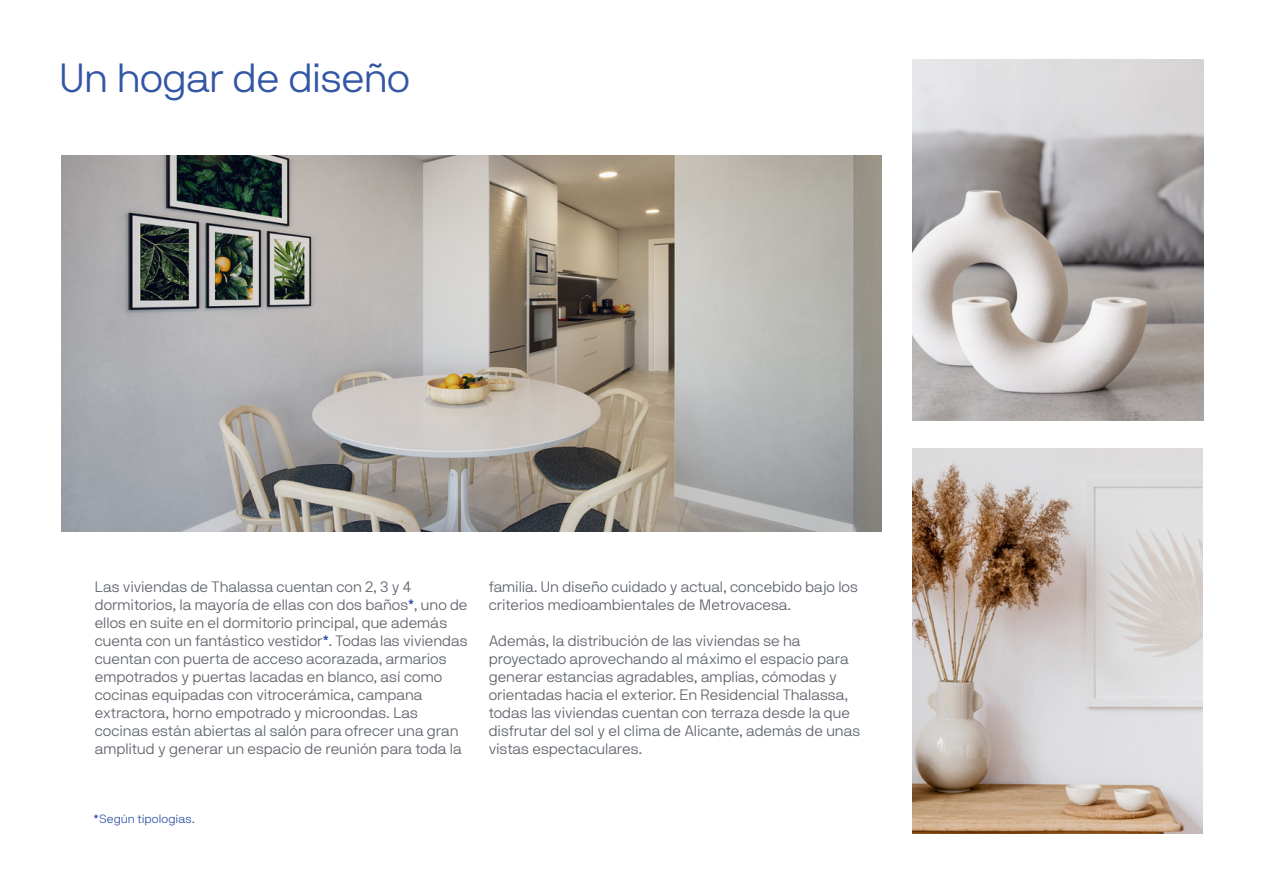
<style>
.page{position:relative;width:1263px;height:893px;background:#fff}
.page>*{position:absolute;margin:0;border:0;box-sizing:border-box;transform-origin:0 0}
.t1{font:300 40.5px "NB International Pro";letter-spacing:-.02em;color:#3356a5}
.t2{font:300 15px/18px "NB International Pro";letter-spacing:-.005em;color:#60656c}
.t3{font:300 12px "NB International Pro";letter-spacing:.005em;color:#3356a5}
.s1{font-weight:700;color:#3356a5}
.s2{font-weight:700}
</style>
<div class="page">
<img style="left:913px;top:448px;width:290px;height:385px">
<img style="left:62px;top:155px;width:820px;height:377px">
<img style="left:913px;top:60px;width:290px;height:360px">
<h1 class="t1" style="left:60px;top:55px;width:352px">Un hogar de diseño</h1>
<p class="t2" style="left:95px;top:578px;width:374px">Las viviendas de Thalassa cuentan con 2, 3 y 4 dormitorios, la mayoría de ellas con dos baños<span class="s1">*</span>, uno de ellos en suite en el dormitorio principal, que además cuenta con un fantástico vestidor<span class="s1">*</span>. Todas las viviendas cuentan con puerta de acceso acorazada, armarios empotrados y puertas lacadas en blanco, así como cocinas equipadas con vitrocerámica, campana extractora, horno empotrado y microondas. Las cocinas están abiertas al salón para ofrecer una gran amplitud y generar un espacio de reunión para toda la</p>
<p class="t2" style="left:489px;top:578px;width:371px">familia. Un diseño cuidado y actual, concebido bajo los criterios medioambientales de Metrovacesa.</p>
<p class="t2" style="left:489px;top:632px;width:373px">Además, la distribución de las viviendas se ha proyectado aprovechando al máximo el espacio para generar estancias agradables, amplias, cómodas y orientadas hacia el exterior. En Residencial Thalassa, todas las viviendas cuentan con terraza desde la que disfrutar del sol y el clima de Alicante, además de unas vistas espectaculares.</p>
<p class="t3" style="left:94px;top:812px;width:103px"><span class="s2">*</span>Según tipologías.</p>
</div>
